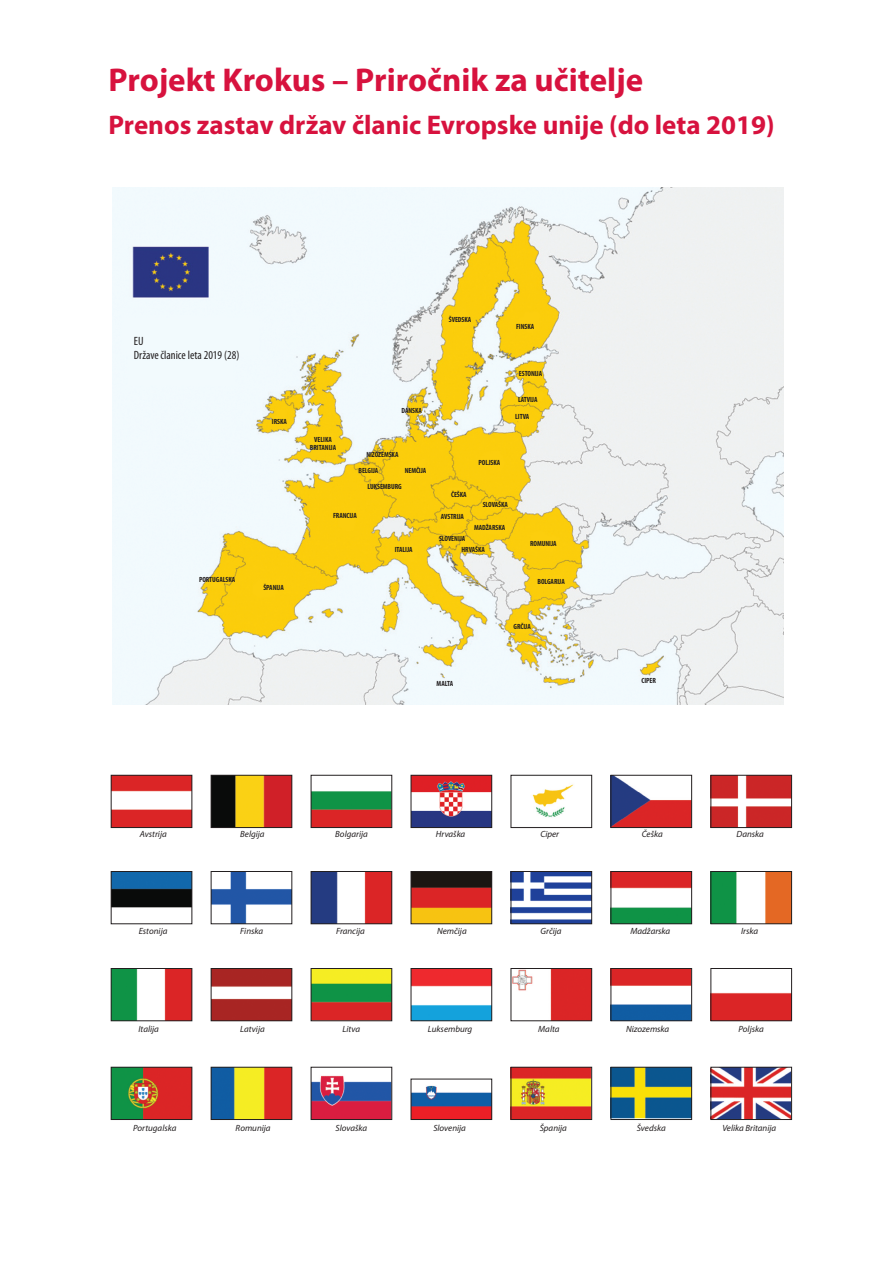
<style>
.page{position:relative;width:893px;height:1264px;background:#fff}
.page>*{position:absolute;margin:0;border:0;box-sizing:border-box;transform-origin:0 0}
.t1{font:700 33px "Myriad Pro";color:#d7123e}
.t2{font:700 27px "Myriad Pro";color:#d7123e}
.t3{font:condensed 12px/14.4px "Myriad Pro";color:#231f20}
.t4{font:italic 9px "Myriad Pro";color:#231f20}
.t5{font:700 condensed 7.5px/16.2px "Myriad Pro";letter-spacing:-.01em;color:#231f20}
</style>
<div class="page">
<img style="left:112px;top:188px;width:671px;height:516px">
<img style="left:113px;top:777px;width:77px;height:48px">
<div style="left:111px;top:775px;width:81px;height:52px;border:1px solid #231f20"></div>
<img style="left:213px;top:777px;width:77px;height:48px">
<div style="left:211px;top:775px;width:81px;height:52px;border:1px solid #231f20"></div>
<img style="left:313px;top:791px;width:77px;height:34px">
<div style="left:311px;top:775px;width:81px;height:52px;border:1px solid #231f20"></div>
<img style="left:413px;top:777px;width:77px;height:48px">
<div style="left:411px;top:775px;width:81px;height:52px;border:1px solid #231f20"></div>
<img style="left:532px;top:784px;width:42px;height:34px">
<div style="left:511px;top:775px;width:81px;height:52px;border:1px solid #231f20"></div>
<img style="left:613px;top:777px;width:77px;height:48px">
<div style="left:611px;top:775px;width:81px;height:52px;border:1px solid #231f20"></div>
<img style="left:712px;top:777px;width:78px;height:48px">
<div style="left:710px;top:775px;width:82px;height:52px;border:1px solid #231f20"></div>
<img style="left:113px;top:873px;width:77px;height:35px">
<div style="left:111px;top:871px;width:81px;height:52px;border:1px solid #231f20"></div>
<img style="left:213px;top:873px;width:77px;height:48px">
<div style="left:211px;top:871px;width:81px;height:52px;border:1px solid #231f20"></div>
<img style="left:313px;top:873px;width:77px;height:48px">
<div style="left:311px;top:871px;width:81px;height:52px;border:1px solid #231f20"></div>
<img style="left:413px;top:873px;width:77px;height:48px">
<div style="left:411px;top:871px;width:81px;height:52px;border:1px solid #231f20"></div>
<img style="left:513px;top:873px;width:77px;height:48px">
<div style="left:511px;top:871px;width:81px;height:52px;border:1px solid #231f20"></div>
<img style="left:613px;top:873px;width:77px;height:48px">
<div style="left:611px;top:871px;width:81px;height:52px;border:1px solid #231f20"></div>
<img style="left:712px;top:873px;width:78px;height:48px">
<div style="left:710px;top:871px;width:82px;height:52px;border:1px solid #231f20"></div>
<img style="left:113px;top:970px;width:77px;height:48px">
<div style="left:111px;top:968px;width:81px;height:52px;border:1px solid #231f20"></div>
<img style="left:213px;top:970px;width:77px;height:48px">
<div style="left:211px;top:968px;width:81px;height:52px;border:1px solid #231f20"></div>
<img style="left:313px;top:970px;width:77px;height:48px">
<div style="left:311px;top:968px;width:81px;height:52px;border:1px solid #231f20"></div>
<img style="left:413px;top:970px;width:77px;height:48px">
<div style="left:411px;top:968px;width:81px;height:52px;border:1px solid #231f20"></div>
<img style="left:513px;top:970px;width:77px;height:48px">
<div style="left:511px;top:968px;width:81px;height:52px;border:1px solid #231f20"></div>
<img style="left:613px;top:970px;width:77px;height:48px">
<div style="left:611px;top:968px;width:81px;height:52px;border:1px solid #231f20"></div>
<img style="left:712px;top:992px;width:78px;height:26px">
<div style="left:710px;top:968px;width:82px;height:52px;border:1px solid #231f20"></div>
<img style="left:113px;top:1068px;width:77px;height:49px">
<div style="left:111px;top:1066px;width:81px;height:53px;border:1px solid #231f20"></div>
<img style="left:213px;top:1068px;width:77px;height:49px">
<div style="left:211px;top:1066px;width:81px;height:53px;border:1px solid #231f20"></div>
<img style="left:313px;top:1075px;width:77px;height:42px">
<img style="left:413px;top:1085px;width:77px;height:32px">
<img style="left:513px;top:1068px;width:77px;height:49px">
<div style="left:511px;top:1066px;width:81px;height:53px;border:1px solid #231f20"></div>
<img style="left:613px;top:1068px;width:77px;height:49px">
<div style="left:611px;top:1066px;width:81px;height:53px;border:1px solid #231f20"></div>
<img style="left:712px;top:1068px;width:78px;height:49px">
<div style="left:710px;top:1066px;width:82px;height:53px;border:1px solid #231f20"></div>
<h1 class="t1" style="left:108px;top:67px;width:536px">Projekt Krokus – Priročnik za učitelje</h1>
<h2 class="t2" style="left:108px;top:115px;width:667px">Prenos zastav držav članic Evropske unije (do leta 2019)</h2>
<h3 class="t3" style="left:134px;top:334px;width:107px">EU<br>Države članice leta 2019 (28)</h3>
<p class="t5" style="left:199px;top:572px;width:38px">PORTUGALSKA</p>
<p class="t5" style="left:272px;top:414px;width:16px">IRSKA</p>
<p class="t5" style="left:263px;top:579px;width:22px">ŠPANIJA</p>
<p class="t5" style="left:449px;top:312px;width:24px">ŠVEDSKA</p>
<p class="t5" style="left:516px;top:319px;width:20px">FINSKA</p>
<p class="t5" style="left:310px;top:436px;width:28px;line-height:7.5px;text-align:center">VELIKA<br>BRITANIJA</p>
<p class="t5" style="left:401px;top:403px;width:22px">DANSKA</p>
<p class="t5" style="left:358px;top:447px;width:41px;text-indent:8px">NIZOZEMSKA<br>BELGIJA</p>
<p class="t5" style="left:405px;top:462px;width:23px">NEMČIJA</p>
<p class="t5" style="left:367px;top:479px;width:36px">LUKSEMBURG</p>
<p class="t5" style="left:333px;top:508px;width:25px">FRANCIJA</p>
<p class="t5" style="left:395px;top:541px;width:19px">ITALIJA</p>
<p class="t5" style="left:519px;top:366px;width:25px">ESTONIJA</p>
<p class="t5" style="left:518px;top:392px;width:21px">LATVIJA</p>
<p class="t5" style="left:515px;top:409px;width:16px">LITVA</p>
<p class="t5" style="left:451px;top:486px;width:17px">ČEŠKA</p>
<p class="t5" style="left:441px;top:509px;width:25px">AVSTRIJA</p>
<p class="t5" style="left:478px;top:455px;width:23px">POLJSKA</p>
<p class="t5" style="left:483px;top:497px;width:27px">SLOVAŠKA</p>
<p class="t5" style="left:474px;top:520px;width:33px">MADŽARSKA</p>
<p class="t5" style="left:461px;top:533px;width:25px;line-height:11.2px;text-indent:-23px">SLOVENIJA<br>HRVAŠKA</p>
<p class="t5" style="left:530px;top:535px;width:28px">ROMUNIJA</p>
<p class="t5" style="left:537px;top:573px;width:29px">BOLGARIJA</p>
<p class="t5" style="left:513px;top:619px;width:19px">GRČIJA</p>
<p class="t5" style="left:437px;top:675px;width:18px">MALTA</p>
<p class="t5" style="left:641px;top:673px;width:16px">CIPER</p>
<p class="t4" style="left:140px;top:830px;width:28px">Avstrija</p>
<p class="t4" style="left:240px;top:830px;width:26px">Belgija</p>
<p class="t4" style="left:335px;top:830px;width:34px">Bolgarija</p>
<p class="t4" style="left:436px;top:830px;width:31px">Hrvaška</p>
<p class="t4" style="left:540px;top:830px;width:20px">Ciper</p>
<p class="t4" style="left:642px;top:830px;width:23px">Češka</p>
<p class="t4" style="left:736px;top:830px;width:29px">Danska</p>
<p class="t4" style="left:139px;top:927px;width:30px">Estonija</p>
<p class="t4" style="left:240px;top:927px;width:24px">Finska</p>
<p class="t4" style="left:336px;top:927px;width:30px">Francija</p>
<p class="t4" style="left:437px;top:927px;width:31px">Nemčija</p>
<p class="t4" style="left:540px;top:927px;width:23px">Grčija</p>
<p class="t4" style="left:630px;top:927px;width:41px">Madžarska</p>
<p class="t4" style="left:741px;top:927px;width:18px">Irska</p>
<p class="t4" style="left:138px;top:1025px;width:22px">Italija</p>
<p class="t4" style="left:240px;top:1025px;width:26px">Latvija</p>
<p class="t4" style="left:342px;top:1025px;width:19px">Litva</p>
<p class="t4" style="left:428px;top:1025px;width:46px">Luksemburg</p>
<p class="t4" style="left:538px;top:1025px;width:23px">Malta</p>
<p class="t4" style="left:626px;top:1025px;width:45px">Nizozemska</p>
<p class="t4" style="left:738px;top:1025px;width:27px">Poljska</p>
<p class="t4" style="left:133px;top:1124px;width:45px">Portugalska</p>
<p class="t4" style="left:236px;top:1124px;width:36px">Romunija</p>
<p class="t4" style="left:336px;top:1124px;width:33px">Slovaška</p>
<p class="t4" style="left:433px;top:1124px;width:34px">Slovenija</p>
<p class="t4" style="left:540px;top:1124px;width:29px">Španija</p>
<p class="t4" style="left:637px;top:1124px;width:30px">Švedska</p>
<p class="t4" style="left:722px;top:1124px;width:55px">Velika Britanija</p>
</div>
